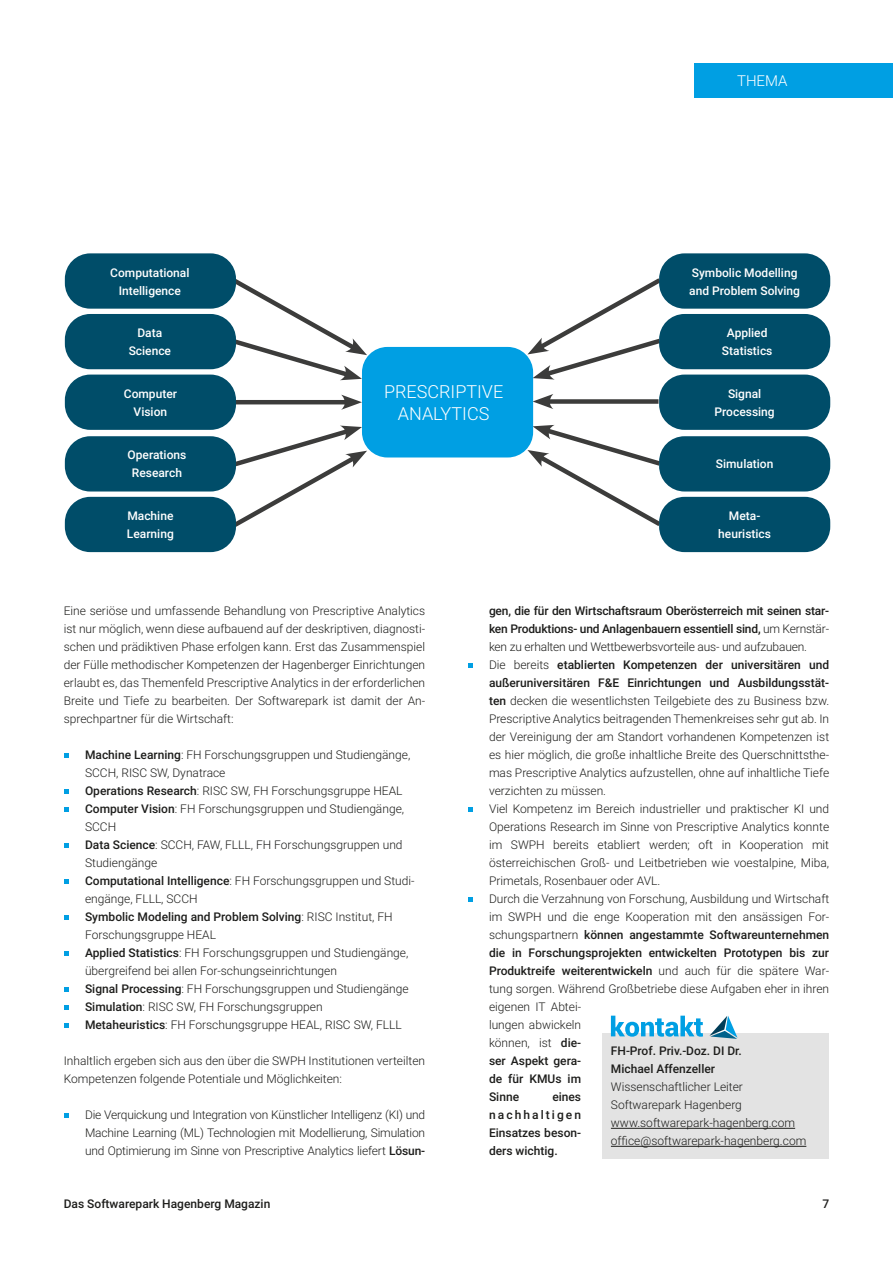
<style>
.page{position:relative;width:893px;height:1263px;background:#fff}
.page>*{position:absolute;margin:0;border:0;box-sizing:border-box;transform-origin:0 0}
.t1{font:300 18px/21.6px "Roboto";color:#fff;text-align:center}
.t2{font:300 15px "Roboto";color:#fff}
.t3{font:300 12px/18px "Roboto";color:#1d1d1b}
.t4{font:500 12px/18px "Roboto";color:#fff;text-align:center}
.t5{font:500 12px/18px "Roboto";color:#1d1d1b;text-align:justify}
.s1{font-weight:500}
</style>
<div class="page">
<div style="left:694px;top:64px;width:199px;height:34px;background:#009fe3"></div>
<svg style="left:64px;top:753px;width:4px;height:5px"></svg>
<svg style="left:64px;top:789px;width:4px;height:5px"></svg>
<svg style="left:64px;top:807px;width:4px;height:5px"></svg>
<svg style="left:64px;top:843px;width:4px;height:5px"></svg>
<svg style="left:64px;top:879px;width:4px;height:5px"></svg>
<svg style="left:64px;top:915px;width:4px;height:5px"></svg>
<svg style="left:64px;top:951px;width:4px;height:5px"></svg>
<svg style="left:64px;top:987px;width:4px;height:5px"></svg>
<svg style="left:64px;top:1005px;width:4px;height:5px"></svg>
<svg style="left:64px;top:1023px;width:4px;height:5px"></svg>
<svg style="left:64px;top:1113px;width:4px;height:5px"></svg>
<svg style="left:468px;top:663px;width:4px;height:5px"></svg>
<svg style="left:468px;top:807px;width:4px;height:5px"></svg>
<svg style="left:468px;top:897px;width:4px;height:5px"></svg>
<div style="left:545px;top:399px;width:113px;height:5px;background:#3c3c3b"></div>
<svg style="left:533px;top:394px;width:20px;height:15px"></svg>
<svg style="left:527px;top:278px;width:138px;height:102px"></svg>
<svg style="left:527px;top:424px;width:139px;height:102px"></svg>
<hr style="left:236px;top:400px;width:113px;height:4px;background:#3c3c3b">
<svg style="left:341px;top:395px;width:21px;height:15px"></svg>
<svg style="left:230px;top:279px;width:137px;height:102px"></svg>
<svg style="left:229px;top:425px;width:138px;height:102px"></svg>
<div style="left:65px;top:436px;width:171px;height:55px;background:#004d69;border-radius:25px"></div>
<div style="left:65px;top:375px;width:171px;height:55px;background:#004d69;border-radius:25px"></div>
<div style="left:65px;top:314px;width:171px;height:55px;background:#004d69;border-radius:25px"></div>
<div style="left:65px;top:253px;width:171px;height:56px;background:#004d69;border-radius:25px"></div>
<div style="left:659px;top:497px;width:171px;height:55px;background:#004d69;border-radius:25px"></div>
<div style="left:659px;top:436px;width:171px;height:55px;background:#004d69;border-radius:25px"></div>
<div style="left:659px;top:375px;width:171px;height:55px;background:#004d69;border-radius:25px"></div>
<div style="left:659px;top:314px;width:171px;height:55px;background:#004d69;border-radius:25px"></div>
<div style="left:659px;top:253px;width:171px;height:56px;background:#004d69;border-radius:25px"></div>
<div style="left:65px;top:497px;width:171px;height:55px;background:#004d69;border-radius:25px"></div>
<div style="left:362px;top:347px;width:171px;height:110px;background:#009fe3;border-radius:25px"></div>
<div style="left:602px;top:1034px;width:227px;height:125px;background:#e3e3e3"></div>
<hr style="left:611px;top:1128px;width:184px;height:1px;background:#1d1d1b">
<hr style="left:611px;top:1146px;width:195px;height:1px;background:#1d1d1b">
<svg style="left:611px;top:1016px;width:92px;height:21px"></svg>
<svg style="left:709px;top:1016px;width:28px;height:23px"></svg>
<p class="t2" style="left:737px;top:71px;width:52px">THEMA</p>
<p class="t4" style="left:110px;top:263px;width:81px">Computational<br>Intelligence</p>
<p class="t4" style="left:689px;top:263px;width:112px;text-align:left">Symbolic Modelling and Problem Solving</p>
<p class="t4" style="left:722px;top:323px;width:52px">Applied<br>Statistics</p>
<p class="t4" style="left:715px;top:384px;width:62px">Signal<br>Processing</p>
<p class="t4" style="left:129px;top:323px;width:44px">Data<br>Science</p>
<h1 class="t1" style="left:384px;top:380px;width:121px">PRESCRIPTIVE<br>ANALYTICS</h1>
<p class="t4" style="left:124px;top:384px;width:55px">Computer<br>Vision</p>
<p class="t4" style="left:128px;top:446px;width:60px">Operations<br>Research</p>
<p class="t4" style="left:127px;top:506px;width:48px;text-align:left">Machine<br>Learning</p>
<p class="t3" style="left:64px;top:602px;width:363px;text-align:justify">Eine seriöse und umfassende Behandlung von Prescriptive Analytics ist nur möglich, wenn diese aufbauend auf der deskriptiven, diagnosti&shy;schen und prädiktiven Phase erfolgen kann. Erst das Zusammenspiel der Fülle methodischer Kompetenzen der Hagenberger Einrichtungen erlaubt es, das Themenfeld Prescriptive Analytics in der erforderlichen Breite und Tiefe zu bearbeiten. Der Softwarepark ist damit der An&shy;sprechpartner für die Wirtschaft:</p>
<p class="t3" style="left:85px;top:746px;width:331px"><span class="s1">Machine Learning</span>: FH Forschungsgruppen und Studiengänge, SCCH, RISC SW, Dynatrace<br><span class="s1">Operations Research</span>: RISC SW, FH Forschungsgruppe HEAL <span class="s1">Computer Vision</span>: FH Forschungsgruppen und Studiengänge, SCCH<br><span class="s1">Data Science</span>: SCCH, FAW, FLLL, FH Forschungsgruppen und Studiengänge<br><span class="s1">Computational Intelligence</span>: FH Forschungsgruppen und Studi&shy;engänge, FLLL, SCCH<br><span class="s1">Symbolic Modeling and Problem Solving</span>: RISC Institut, FH Forschungsgruppe HEAL<br><span class="s1">Applied Statistics</span>: FH Forschungsgruppen und Studiengänge, übergreifend bei allen For-schungseinrichtungen<br><span class="s1">Signal Processing</span>: FH Forschungsgruppen und Studiengänge <span class="s1">Simulation</span>: RISC SW, FH Forschungsgruppen<br><span class="s1">Metaheuristics</span>: FH Forschungsgruppe HEAL, RISC SW, FLLL</p>
<p class="t3" style="left:64px;top:1052px;width:363px">Inhaltlich ergeben sich aus den über die SWPH Institutionen verteilten<br>Kompetenzen folgende Potentiale und Möglichkeiten:</p>
<p class="t3" style="left:85px;top:1106px;width:342px;text-align:justify">Die Verquickung und Integration von Künstlicher Intelligenz (KI) und Machine Learning (ML) Technologien mit Modellierung, Simulation und Optimierung im Sinne von Prescriptive Analytics liefert <span class="s1">Lösun-</span></p>
<p class="t4" style="left:716px;top:455px;width:59px">Simulation</p>
<p class="t4" style="left:718px;top:506px;width:54px">Meta&shy;heuristics</p>
<p class="t3" style="left:489px;top:602px;width:342px"><span class="s1">gen, die für den Wirtschaftsraum Oberösterreich mit seinen star&shy;ken Produktions- und Anlagenbauern essentiell sind,</span> um Kernstär&shy;ken zu erhalten und Wettbewerbsvorteile aus- und aufzubauen.<br>Die bereits <span class="s1">etablierten Kompetenzen der universitären und außeruniversitären F&amp;E Einrichtungen und Ausbildungsstät&shy;ten</span> decken die wesentlichsten Teilgebiete des zu Business bzw.<br>Prescriptive Analytics beitragenden Themenkreises sehr gut ab. In der Vereinigung der am Standort vorhandenen Kompetenzen ist es hier möglich, die große inhaltliche Breite des Querschnittsthe&shy;mas Prescriptive Analytics aufzustellen, ohne auf inhaltliche Tiefe verzichten zu müssen.<br>Viel Kompetenz im Bereich industrieller und praktischer KI und Operations Research im Sinne von Prescriptive Analytics konnte im SWPH bereits etabliert werden; oft in Kooperation mit österreichischen Groß- und Leitbetrieben wie voestalpine, Miba, Primetals, Rosenbauer oder AVL.<br>Durch die Verzahnung von Forschung, Ausbildung und Wirtschaft im SWPH und die enge Kooperation mit den ansässigen For&shy;schungspartnern <span class="s1">können angestammte Softwareunternehmen die in Forschungsprojekten entwickelten Prototypen bis zur Produktreife weiterentwickeln</span> und auch für die spätere War&shy;tung sorgen. Während Großbetriebe diese Aufgaben eher in ihren eigenen IT Abtei-<br>lungen abwickeln<br>können, ist <span class="s1">die-<br>ser Aspekt gera-<br>de für KMUs im<br>Sinne</span></p>
<p class="t5" style="left:611px;top:1042px;width:132px">FH-Prof. Priv.-Doz. DI Dr.<br>Michael Affenzeller</p>
<p class="t3" style="left:611px;top:1078px;width:197px">Wissenschaftlicher Leiter<br>Softwarepark Hagenberg<br>www. softwarepark-hagenberg.com office@softwarepark-hagenberg.com</p>
<p class="t5" style="left:489px;top:1088px;width:94px;text-indent:63px">eines nachhaltigen Einsatzes beson&shy;ders wichtig.</p>
<p class="t5" style="left:64px;top:1194px;width:208px">Das Softwarepark Hagenberg Magazin</p>
<p class="t5" style="left:822px;top:1194px;width:8px">7</p>
</div>
